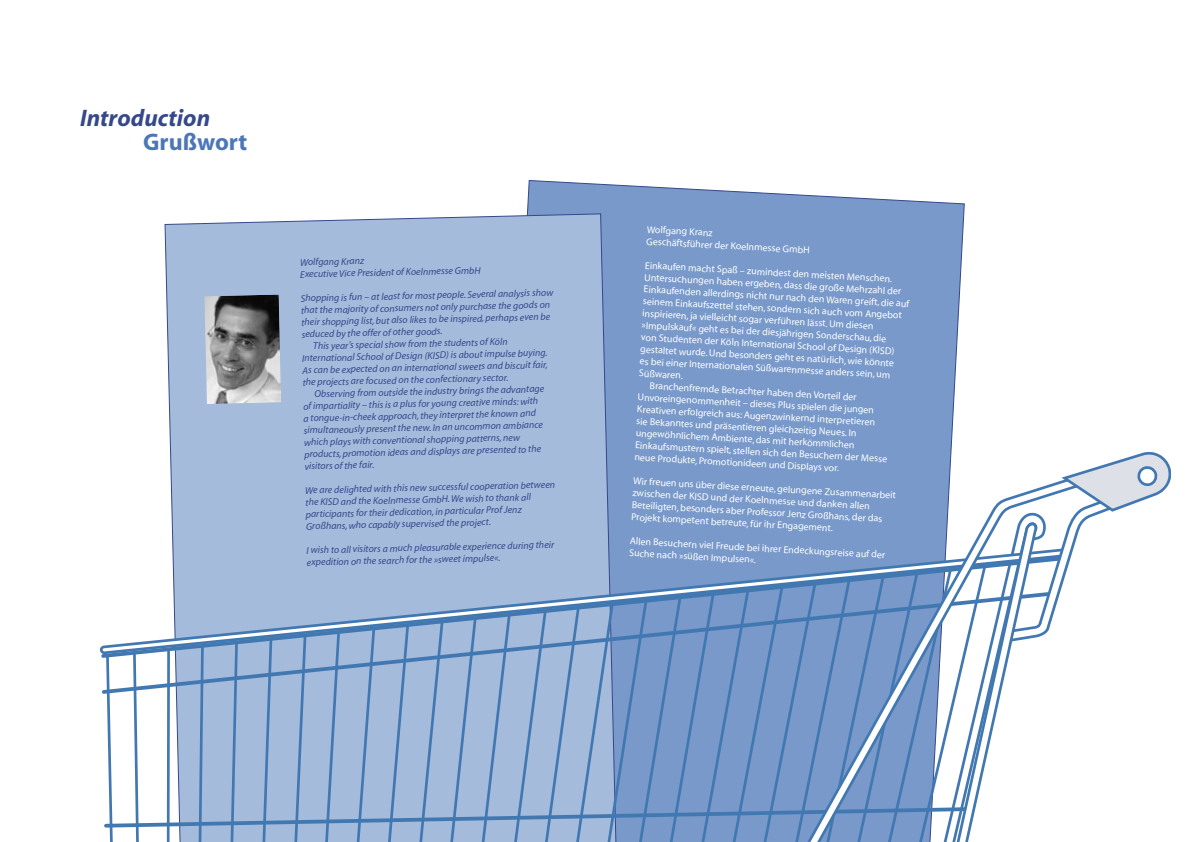
<style>
.page{position:relative;width:1191px;height:842px;background:#fff}
.page>*{position:absolute;margin:0;border:0;box-sizing:border-box;transform-origin:0 0}
.t1{font:italic 700 24px "Myriad";color:#35488b}
.t2{font:700 24px "Myriad";color:#4b77b9}
.t3{font:10px/12px "Myriad";color:#fff}
.t4{font:italic 10px/12.1px "Myriad";color:#35488b}
</style>
<div class="page">
<svg style="left:527px;top:180px;width:438px;height:366px;background:#7f9ecc"></svg>
<div style="left:164px;top:213px;width:453px;height:333px;background:#a5bbdc"></div>
<svg style="left:172px;top:546px;width:532px;height:8px;background:#9cb4d8"></svg>
<svg style="left:100px;top:554px;width:604px;height:288px"></svg>
<svg style="left:285px;top:567px;width:419px;height:275px;background:#91acd3"></svg>
<svg style="left:704px;top:473px;width:300px;height:369px;background:#799aca"></svg>
<svg style="left:903px;top:520px;width:109px;height:322px"></svg>
<svg style="left:1004px;top:452px;width:167px;height:193px"></svg>
<svg style="left:132px;top:650px;width:11px;height:192px"></svg>
<img style="left:204px;top:295px;width:77px;height:109px">
<h1 class="t1" style="left:80px;top:106px;width:132px">Introduction</h1>
<h1 class="t2" style="left:143px;top:130px;width:106px">Grußwort</h1>
<p class="t4" style="left:300px;top:257px;width:182px;line-height:11.7px;rotate:-1deg">Wolfgang Kranz<br>Executive Vice President of Koelnmesse GmbH</p>
<p class="t4" style="left:301px;top:292px;width:254px;rotate:-1deg">Shopping is fun – at least for most people. Several analysis show</p>
<p class="t4" style="left:301px;top:304px;width:251px;rotate:-1deg">that the majority of consumers not only purchase the goods on</p>
<p class="t4" style="left:301px;top:316px;width:250px;rotate:-1deg">their shopping list, but also likes to be inspired, perhaps even be</p>
<p class="t4" style="left:301px;top:328px;width:142px;rotate:-1deg">seduced by the offer of other goods.</p>
<p class="t4" style="left:313px;top:340px;width:196px;rotate:-1deg">This year’s special show from the students of Köln</p>
<p class="t4" style="left:302px;top:352px;width:247px;rotate:-1deg">International School of Design (KISD) is about impulse buying.</p>
<p class="t4" style="left:302px;top:364px;width:247px;rotate:-1deg">As can be expected on an international sweets and biscuit fair,</p>
<p class="t4" style="left:303px;top:376px;width:207px;rotate:-1deg">the projects are focused on the confectionary sector.</p>
<p class="t4" style="left:314px;top:388px;width:231px;rotate:-1deg">Observing from outside the industry brings the advantage</p>
<p class="t4" style="left:303px;top:400px;width:236px;rotate:-1deg">of impartiality – this is a plus for young creative minds: with</p>
<p class="t4" style="left:303px;top:412px;width:234px;rotate:-1deg">a tongue-in-cheek approach, they interpret the known and</p>
<p class="t4" style="left:304px;top:424px;width:241px;rotate:-1deg">simultaneously present the new. In an uncommon ambiance</p>
<p class="t4" style="left:304px;top:436px;width:217px;rotate:-1deg">which plays with conventional shopping patterns, new</p>
<p class="t4" style="left:304px;top:448px;width:238px;rotate:-1deg">products, promotion ideas and displays are presented to the</p>
<p class="t4" style="left:304px;top:460px;width:71px;rotate:-1deg">visitors of the fair.</p>
<p class="t4" style="left:305px;top:484px;width:251px;rotate:-1deg">We are delighted with this new successful cooperation between the KISD and the Koelnmesse GmbH. We wish to thank all participants for their dedication, in particular Prof Jenz Großhans, who capably supervised the project.</p>
<p class="t4" style="left:306px;top:544px;width:249px;rotate:-1deg">I wish to all visitors a much pleasurable experience during their expedition on the search for the »sweet impulse«.</p>
<p class="t3" style="left:647px;top:224px;width:165px;rotate:3deg">Wolfgang Kranz<br>Geschäftsführer der Koelnmesse GmbH</p>
<p class="t3" style="left:645px;top:260px;width:249px;rotate:3deg">Einkaufen macht Spaß – zumindest den meisten Menschen.</p>
<p class="t3" style="left:644px;top:272px;width:259px;rotate:3deg">Untersuchungen haben ergeben, dass die große Mehrzahl der</p>
<p class="t3" style="left:644px;top:284px;width:267px;rotate:3deg">Einkaufenden allerdings nicht nur nach den Waren greift, die auf</p>
<p class="t3" style="left:643px;top:296px;width:261px;rotate:3deg">seinem Einkaufszettel stehen, sondern sich auch vom Angebot</p>
<p class="t3" style="left:642px;top:308px;width:233px;rotate:3deg">inspirieren, ja vielleicht sogar verführen lässt. Um diesen</p>
<p class="t3" style="left:642px;top:320px;width:246px;rotate:3deg">»Impulskauf« geht es bei der diesjährigen Sonderschau, die</p>
<p class="t3" style="left:641px;top:332px;width:255px;rotate:3deg">von Studenten der Köln International School of Design (KISD)</p>
<p class="t3" style="left:640px;top:344px;width:255px;rotate:3deg">gestaltet wurde. Und besonders geht es natürlich, wie könnte</p>
<p class="t3" style="left:640px;top:356px;width:252px;rotate:3deg">es bei einer Internationalen Süßwarenmesse anders sein, um</p>
<p class="t3" style="left:639px;top:367px;width:45px;rotate:3deg">Süßwaren.</p>
<p class="t3" style="left:650px;top:380px;width:209px;rotate:3deg">Branchenfremde Betrachter haben den Vorteil der</p>
<p class="t3" style="left:638px;top:392px;width:238px;rotate:3deg">Unvoreingenommenheit – dieses Plus spielen die jungen</p>
<p class="t3" style="left:637px;top:404px;width:240px;rotate:3deg">Kreativen erfolgreich aus: Augenzwinkernd interpretieren</p>
<p class="t3" style="left:637px;top:416px;width:222px;rotate:3deg">sie Bekanntes und präsentieren gleichzeitig Neues. In</p>
<p class="t3" style="left:636px;top:428px;width:220px;rotate:3deg">ungewöhnlichem Ambiente, das mit herkömmlichen</p>
<p class="t3" style="left:635px;top:440px;width:254px;rotate:3deg">Einkaufsmustern spielt, stellen sich den Besuchern der Messe</p>
<p class="t3" style="left:635px;top:452px;width:206px;rotate:3deg">neue Produkte, Promotionideen und Displays vor.</p>
<p class="t3" style="left:633px;top:476px;width:265px;rotate:3deg">Wir freuen uns über diese erneute, gelungene Zusammenarbeit zwischen der KISD und der Koelnmesse und danken allen Beteiligten, besonders aber Professor Jenz Großhans, der das Projekt kompetent betreute, für ihr Engagement.</p>
<p class="t3" style="left:630px;top:536px;width:257px;rotate:3deg">Allen Besuchern viel Freude bei ihrer Endeckungsreise auf der<br>Suche nach »süßen Impulsen«.</p>
</div>
